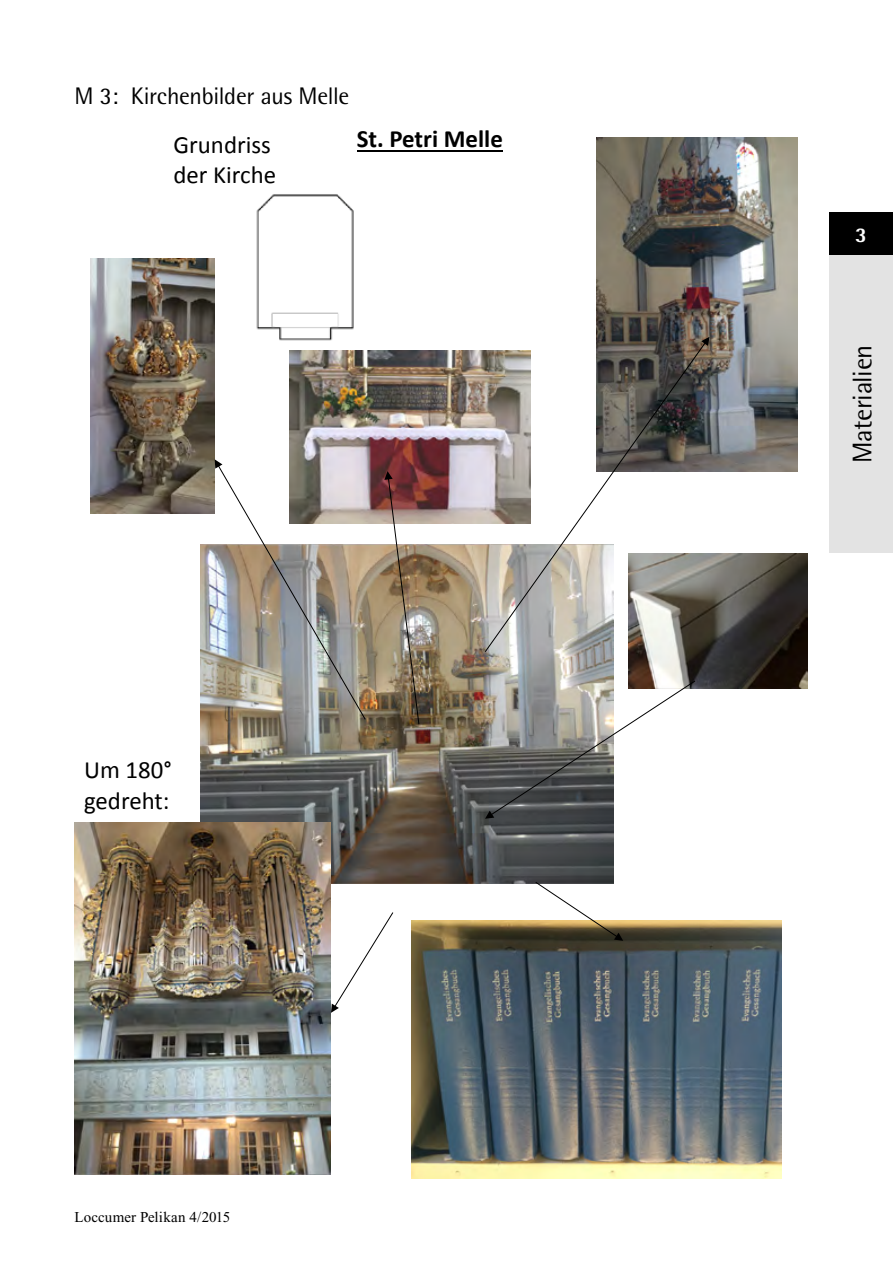
<style>
.page{position:relative;width:893px;height:1263px;background:#fff}
.page>*{position:absolute;margin:0;border:0;box-sizing:border-box;transform-origin:0 0}
.t1{font:27px "Rotis Semi Sans";letter-spacing:-.015em;color:#000}
.t2{font:24.9px/30.5px "Calibri";color:#000}
.t3{font:700 24.9px "Calibri";color:#000}
.t4{font:24px "Rotis Semi Sans";letter-spacing:-.01em;color:#000}
.t5{font:800 21px "Rotis Semi Sans";color:#fff}
.t6{font:15px "Times New Roman";letter-spacing:.005em;color:#000}
</style>
<div class="page">
<div style="left:829px;top:255px;width:64px;height:298px;background:#e3e3e3"></div>
<div style="left:829px;top:213px;width:64px;height:42px;background:#000"></div>
<hr style="left:357px;top:150px;width:145px;height:1px;background:#000">
<img style="left:256px;top:194px;width:124px;height:158px">
<img style="left:200px;top:545px;width:413px;height:338px">
<img style="left:596px;top:137px;width:202px;height:334px">
<img style="left:90px;top:259px;width:125px;height:255px">
<img style="left:290px;top:351px;width:194px;height:172px">
<img style="left:74px;top:823px;width:257px;height:352px">
<img style="left:412px;top:920px;width:369px;height:258px">
<img style="left:215px;top:459px;width:151px;height:262px">
<img style="left:384px;top:471px;width:36px;height:254px">
<svg style="left:484px;top:338px;width:225px;height:315px"></svg>
<svg style="left:701px;top:337px;width:8px;height:9px"></svg>
<svg style="left:534px;top:881px;width:89px;height:60px"></svg>
<svg style="left:331px;top:912px;width:63px;height:101px"></svg>
<img style="left:628px;top:554px;width:179px;height:135px">
<svg style="left:485px;top:680px;width:211px;height:139px"></svg>
<p class="t4" style="left:74px;top:82px;width:276px">M 3: Kirchenbilder aus Melle</p>
<p class="t2" style="left:174px;top:128px;width:99px">Grundriss</p>
<p class="t3" style="left:357px;top:123px;width:148px">St. Petri Melle</p>
<p class="t2" style="left:174px;top:159px;width:104px">der Kirche</p>
<p class="t2" style="left:84px;top:754px;width:89px">Um 180° gedreht:</p>
<p class="t6" style="left:74px;top:1208px;width:157px">Loccumer Pelikan 4/2015</p>
<p class="t5" style="left:855px;top:222px;width:13px">3</p>
<p class="t1" style="left:846px;top:463px;width:120px;rotate:-90deg">Materialien</p>
</div>
